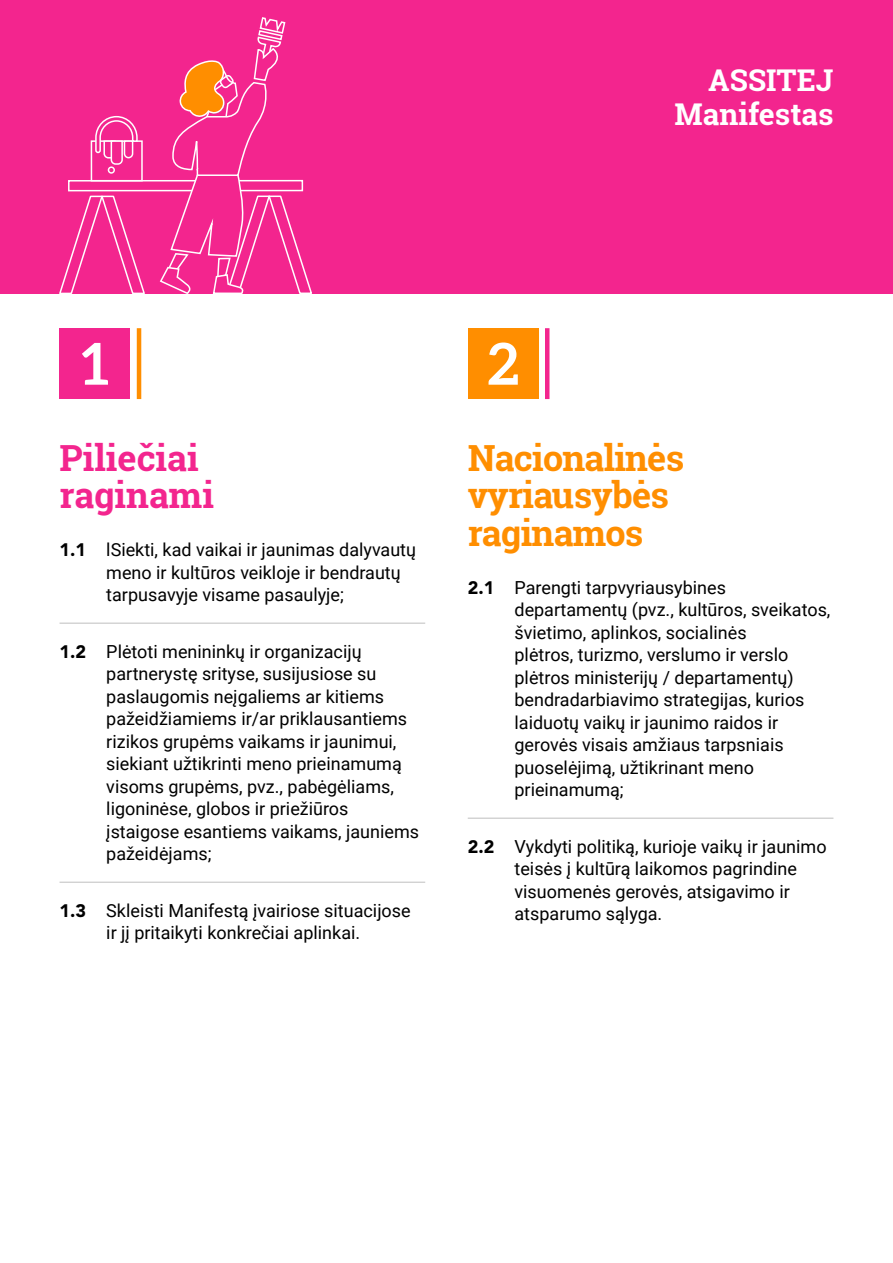
<style>
.page{position:relative;width:893px;height:1263px;background:#fff}
.page>*{position:absolute;margin:0;border:0;box-sizing:border-box;transform-origin:0 0}
.Footnote{font:700 57.75px "Aleo";color:#fff}
.Heading_Large{font:700 36px/37.5px "Roboto Slab";letter-spacing:-.02em;color:#ff8e00}
.Heading_Large-2{font:700 36px/37.5px "Roboto Slab";color:#f3258e}
.Heading_Main{font:700 30px/34.5px "Roboto Slab";color:#fff;text-align:right}
.t1{font:18px/22.5px "Roboto";color:#000}
.s1{font-family:"Avenir LT Std";font-weight:900}
</style>
<div class="page">
<div style="left:0;top:0;width:893px;height:293px;background:#f3258e"></div>
<div style="left:68px;top:180px;width:235px;height:11px;border:2px solid #fff"></div>
<svg style="left:58px;top:191px;width:88px;height:103px"></svg>
<div style="left:91px;top:140px;width:52px;height:41px;background:#f3258e;border:2px solid #fff"></div>
<svg style="left:94px;top:115px;width:44px;height:58px"></svg>
<div style="left:108px;top:166px;width:7px;height:8px;border:2px solid #fff;border-radius:50%"></div>
<svg style="left:159px;top:17px;width:154px;height:277px"></svg>
<hr style="left:60px;top:623px;width:365px;height:1px;background:#c6c6c6">
<hr style="left:60px;top:882px;width:365px;height:1px;background:#c6c6c6">
<hr style="left:468px;top:818px;width:365px;height:1px;background:#c6c6c6">
<hr style="left:137px;top:328px;width:4px;height:71px;background:#ff8e00">
<hr style="left:545px;top:328px;width:4px;height:71px;background:#f3258e">
<div style="left:60px;top:328px;width:70px;height:71px;background:#f3258e"></div>
<div style="left:468px;top:328px;width:71px;height:71px;background:#ff8e00"></div>
<p class="Footnote" style="left:81px;top:331px;width:29px">1</p>
<p class="Footnote" style="left:488px;top:331px;width:33px">2</p>
<p class="Heading_Main" style="left:675px;top:62px;width:160px">ASSITEJ<br>Manifestas</p>
<p class="Heading_Large-2" style="left:60px;top:439px;width:156px">Piliečiai raginami</p>
<p class="t1" style="left:106px;top:538px;width:311px;text-indent:-47px"><span class="s1">1.1</span> lSiekti, kad vaikai ir jaunimas dalyvautų meno ir kultūros veikloje ir bendrautų tarpusavyje visame pasaulyje;</p>
<p class="t1" style="left:106px;top:639px;width:314px;text-indent:-47px"><span class="s1">1.2</span> Plėtoti menininkų ir organizacijų partnerystę srityse, susijusiose su paslaugomis neįgaliems ar kitiems pažeidžiamiems ir/ar priklausantiems rizikos grupėms vaikams ir jaunimui, siekiant užtikrinti meno prieinamumą visoms grupėms, pvz., pabėgėliams, ligoninėse, globos ir priežiūros įstaigose esantiems vaikams, jauniems pažeidėjams;</p>
<p class="t1" style="left:60px;top:898px;width:353px;text-align:center"><span class="s1">1.3</span> Skleisti Manifestą įvairiose situacijose ir jį pritaikyti konkrečiai aplinkai.</p>
<p class="Heading_Large" style="left:468px;top:439px;width:218px">Nacionalinės vyriausybės raginamos</p>
<p class="t1" style="left:514px;top:575px;width:317px;text-indent:-47px"><span class="s1">2.1</span> Parengti tarpvyriausybines departamentų (pvz., kultūros, sveikatos, švietimo, aplinkos, socialinės<br>plėtros, turizmo, verslumo ir verslo plėtros ministerijų / departamentų) bendradarbiavimo strategijas, kurios laiduotų vaikų ir jaunimo raidos ir gerovės visais amžiaus tarpsniais puoselėjimą, užtikrinant meno prieinamumą;</p>
<p class="t1" style="left:514px;top:834px;width:314px;text-indent:-47px"><span class="s1">2.2</span> Vykdyti politiką, kurioje vaikų ir jaunimo teisės į kultūrą laikomos pagrindine visuomenės gerovės, atsigavimo ir atsparumo sąlyga.</p>
</div>
